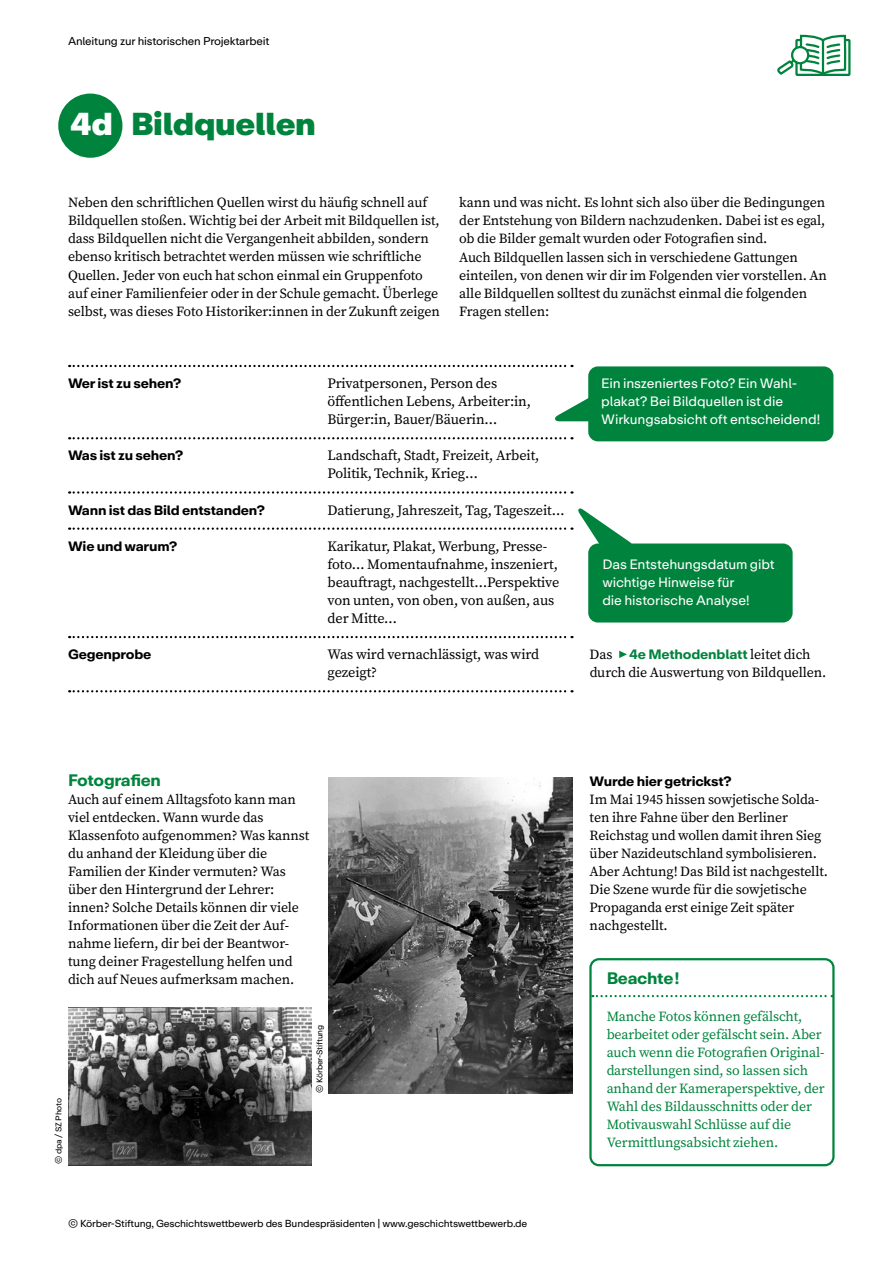
<style>
.page{position:relative;width:893px;height:1263px;background:#fff}
.page>*{position:absolute;margin:0;border:0;box-sizing:border-box;transform-origin:0 0}
.t1{font:900 31.5px "Koerber Repro";letter-spacing:-.01em;color:#00843d}
.t2{font:700 16.5px "Koerber Repro";letter-spacing:-.025em;color:#00843d}
.t3{font:14.25px/18px "Source Serif Pro";letter-spacing:-.01em;color:#000}
.t4{font:13.95px/18px "Source Serif Pro";letter-spacing:-.01em;color:#000}
.t5{font:13.95px/18px "Source Serif Pro";letter-spacing:-.01em;color:#00843d}
.t6{font:13.5px/18.1px "Koerber Repro";letter-spacing:-.01em;color:#fff}
.t7{font:700 13.5px "Koerber Repro";letter-spacing:-.015em;color:#000}
.t8{font:700 13.5px "Koerber Repro";letter-spacing:-.015em;color:#00843d}
.t9{font:11.25px "Koerber Repro";letter-spacing:-.02em;color:#000}
.t10{font:10.2px "Koerber Repro";letter-spacing:-.02em;color:#000}
.t11{font:8.25px "Koerber Repro";letter-spacing:-.02em;color:#000}
.s1{color:#fff}
.s2{font-family:"Source Serif Pro";font-weight:400;font-size:13.95px;color:#000}
</style>
<div class="page">
<div style="left:58px;top:94px;width:64px;height:64px;background:#00843d;border-radius:50%"></div>
<svg style="left:592px;top:995px;width:240px;height:2px"></svg>
<div style="left:589px;top:958px;width:246px;height:208px;border:2px solid #00843d;border-radius:9px"></div>
<div style="left:795px;top:39px;width:55px;height:37px;border:2px solid #00843d"></div>
<svg style="left:777px;top:34px;width:71px;height:42px"></svg>
<hr style="left:822px;top:40px;width:2px;height:33px;background:#00843d">
<svg style="left:69px;top:365px;width:503px;height:2px"></svg>
<svg style="left:69px;top:437px;width:503px;height:2px"></svg>
<svg style="left:69px;top:491px;width:503px;height:3px"></svg>
<svg style="left:69px;top:636px;width:503px;height:2px"></svg>
<svg style="left:69px;top:690px;width:503px;height:2px"></svg>
<svg style="left:619px;top:651px;width:8px;height:7px"></svg>
<img style="left:329px;top:778px;width:244px;height:315px">
<img style="left:68px;top:1008px;width:244px;height:157px">
<svg style="left:555px;top:398px;width:33px;height:24px"></svg>
<svg style="left:69px;top:508px;width:562px;height:39px"></svg>
<div style="left:589px;top:368px;width:243px;height:72px;background:#00843d;border-radius:9px"></div>
<div style="left:588px;top:366px;width:245px;height:75px;border:2px solid #00843d;border-radius:9px"></div>
<div style="left:589px;top:545px;width:202px;height:76px;background:#00843d;border-radius:9px"></div>
<div style="left:588px;top:543px;width:205px;height:79px;border:2px solid #00843d;border-radius:9px"></div>
<p class="t9" style="left:68px;top:34px;width:203px">Anleitung zur historischen Projektarbeit</p>
<h1 class="t1" style="left:70px;top:102px;width:247px"><span class="s1">4d</span> Bildquellen</h1>
<p class="t4" style="left:68px;top:194px;width:373px">Neben den schriftlichen Quellen wirst du häufig schnell auf Bildquellen stoßen. Wichtig bei der Arbeit mit Bildquellen ist, dass Bildquellen nicht die Vergangenheit abbilden, sondern ebenso kritisch betrachtet werden müssen wie schriftliche Quellen. Jeder von euch hat schon einmal ein Gruppenfoto auf einer Familienfeier oder in der Schule gemacht. Überlege selbst, was dieses Foto Historiker:innen in der Zukunft zeigen</p>
<p class="t4" style="left:459px;top:194px;width:369px">kann und was nicht. Es lohnt sich also über die Bedingungen der Entstehung von Bildern nachzudenken. Dabei ist es egal, ob die Bilder gemalt wurden oder Fotografien sind.<br>Auch Bildquellen lassen sich in verschiedene Gattungen einteilen, von denen wir dir im Folgenden vier vorstellen. An alle Bildquellen solltest du zunächst einmal die folgenden Fragen stellen:</p>
<p class="t7" style="left:68px;top:374px;width:115px">Wer ist zu sehen?</p>
<p class="t3" style="left:328px;top:374px;width:205px">Privatpersonen, Person des öffentlichen Lebens, Arbeiter:in,<br>Bürger:in, Bauer/Bäuerin…</p>
<p class="t7" style="left:68px;top:447px;width:117px">Was ist zu sehen?</p>
<p class="t3" style="left:328px;top:447px;width:213px">Landschaft, Stadt, Freizeit, Arbeit,<br>Politik, Technik, Krieg…</p>
<p class="t7" style="left:68px;top:501px;width:199px">Wann ist das Bild entstanden?</p>
<p class="t3" style="left:328px;top:501px;width:238px">Datierung, Jahreszeit, Tag, Tageszeit…</p>
<p class="t7" style="left:68px;top:537px;width:111px">Wie und warum?</p>
<p class="t3" style="left:328px;top:537px;width:233px">Karikatur, Plakat, Werbung, Presse&shy;foto… Momentaufnahme, inszeniert, beauftragt, nachgestellt…Perspektive von unten, von oben, von außen, aus der Mitte…</p>
<p class="t7" style="left:68px;top:645px;width:85px">Gegenprobe</p>
<p class="t3" style="left:328px;top:645px;width:213px">Was wird vernachlässigt, was wird gezeigt?</p>
<p class="t8" style="left:590px;top:645px;width:222px"><span class="s2">Das</span> 4e Methodenblatt <span class="s2">leitet dich</span></p>
<p class="t6" style="left:601px;top:374px;width:220px">Ein inszeniertes Foto? Ein Wahl&shy;plakat? Bei Bildquellen ist die<br>Wirkungsabsicht oft entscheidend!</p>
<p class="t6" style="left:602px;top:555px;width:174px">Das Entstehungsdatum gibt wichtige Hinweise für<br>die historische Analyse!</p>
<p class="t4" style="left:590px;top:663px;width:238px">durch die Auswertung von Bildquellen.</p>
<p class="t2" style="left:68px;top:769px;width:94px">Fotografien</p>
<p class="t4" style="left:68px;top:790px;width:243px">Auch auf einem Alltagsfoto kann man viel entdecken. Wann wurde das Klassenfoto aufgenommen? Was kannst du anhand der Kleidung über die Familien der Kinder vermuten? Was über den Hintergrund der Lehrer: innen? Solche Details können dir viele Informationen über die Zeit der Auf&shy;nahme liefern, dir bei der Beantwor&shy;tung deiner Fragestellung helfen und dich auf Neues aufmerksam machen.</p>
<p class="t11" style="left:54px;top:1164px;width:68px;rotate:-90deg">© dpa / SZ Photo</p>
<p class="t11" style="left:314px;top:1093px;width:70px;rotate:-90deg">© Körber-Stiftung</p>
<p class="t10" style="left:68px;top:1217px;width:461px">© Körber-Stiftung, Geschichtswettbewerb des Bundespräsidenten | www.geschichtswettbewerb.de</p>
<p class="t7" style="left:590px;top:772px;width:144px">Wurde hier getrickst?</p>
<p class="t4" style="left:590px;top:790px;width:240px">Im Mai 1945 hissen sowjetische Solda&shy;ten ihre Fahne über den Berliner Reichstag und wollen damit ihren Sieg über Nazideutschland symbolisieren.<br>Aber Achtung! Das Bild ist nachgestellt.<br>Die Szene wurde für die sowjetische Propaganda erst einige Zeit später nachgestellt.</p>
<p class="t2" style="left:607px;top:967px;width:74px">Beachte !</p>
<p class="t5" style="left:607px;top:1007px;width:220px">Manche Fotos können gefälscht, bearbeitet oder gefälscht sein. Aber auch wenn die Fotografien Original&shy;darstellungen sind, so lassen sich anhand der Kameraperspektive, der Wahl des Bildausschnitts oder der Motivauswahl Schlüsse auf die Vermittlungsabsicht ziehen.</p>
</div>
